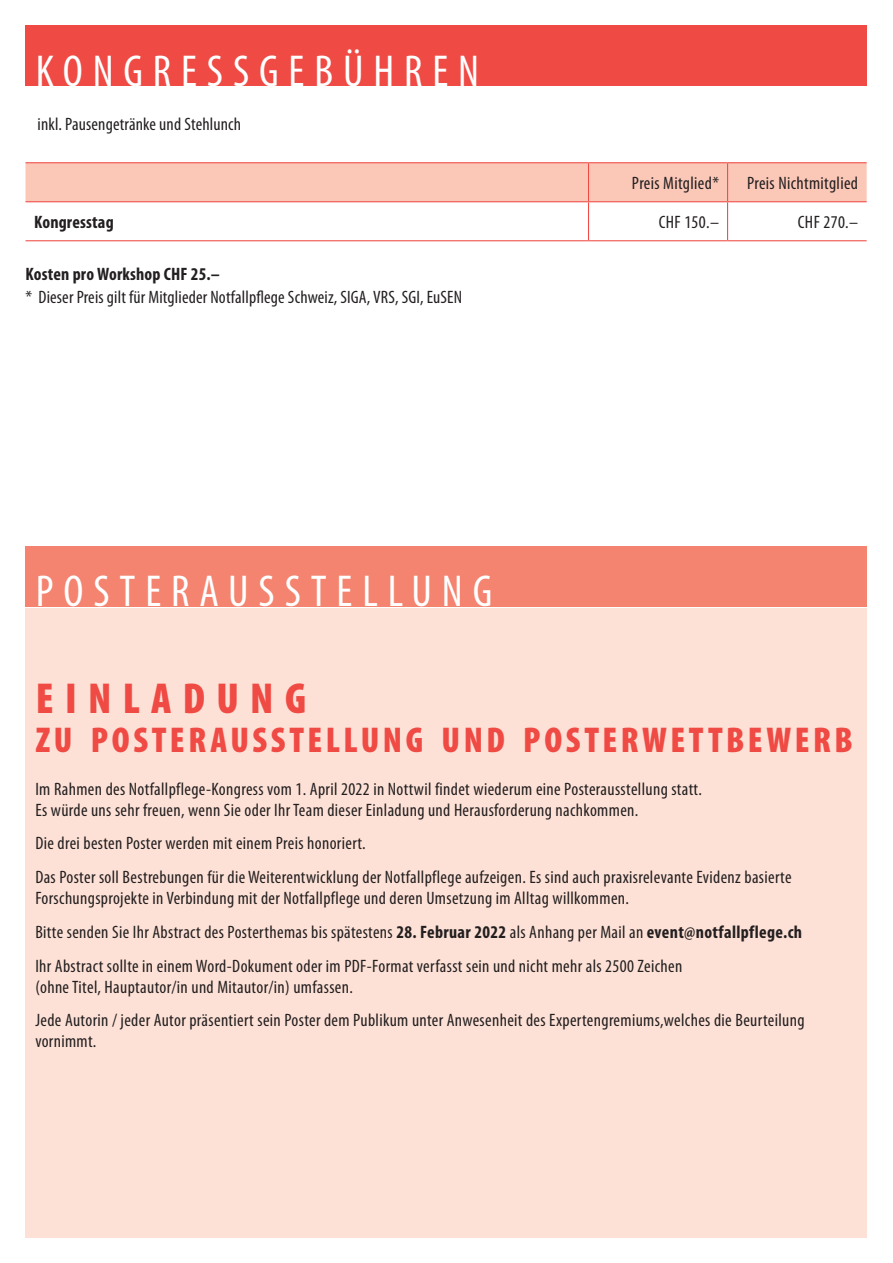
<style>
.page{position:relative;width:893px;height:1263px;background:#fff}
.page>*{position:absolute;margin:0;border:0;box-sizing:border-box;transform-origin:0 0}
.GT{font:condensed 44.85px "Myriad Pro";letter-spacing:.22em;color:#fff}
.Titel{font:900 condensed 43.5px "Myriad Pro";letter-spacing:.26em;color:#ef4a44}
.Titel-2{font:900 condensed 36px "Myriad Pro";letter-spacing:.1em;color:#ef4a44}
.GT-2{font:condensed 18px "Myriad Pro";letter-spacing:.02em;color:#231f20}
.GT-3{font:700 condensed 18px "Myriad Pro";letter-spacing:.01em;color:#231f20}
.s1{font-weight:700}
</style>
<div class="page">
<div style="left:26px;top:608px;width:841px;height:629px;background:#fde1d6"></div>
<div style="left:26px;top:26px;width:841px;height:60px;background:#ef4a44"></div>
<div style="left:26px;top:546px;width:841px;height:60px;background:#f4836f"></div>
<div style="left:26px;top:163px;width:841px;height:38px;background:#fbc7b7"></div>
<hr style="left:26px;top:162px;width:562px;height:1px;background:#ef4a44">
<hr style="left:588px;top:162px;width:140px;height:1px;background:#ef4a44">
<hr style="left:588px;top:163px;width:1px;height:38px;background:#ef4a44">
<hr style="left:728px;top:162px;width:139px;height:1px;background:#ef4a44">
<hr style="left:727px;top:163px;width:1px;height:38px;background:#ef4a44">
<hr style="left:26px;top:201px;width:562px;height:1px;background:#ef4a44">
<hr style="left:588px;top:201px;width:140px;height:1px;background:#ef4a44">
<hr style="left:588px;top:202px;width:1px;height:38px;background:#ef4a44">
<hr style="left:728px;top:201px;width:139px;height:1px;background:#ef4a44">
<hr style="left:727px;top:202px;width:1px;height:38px;background:#ef4a44">
<hr style="left:26px;top:240px;width:562px;height:1px;background:#ef4a44">
<hr style="left:588px;top:240px;width:140px;height:1px;background:#ef4a44">
<hr style="left:728px;top:240px;width:139px;height:1px;background:#ef4a44">
<p class="GT" style="left:36px;top:44px;width:445px">KONGRESSGEBÜHREN</p>
<p class="GT-2" style="left:38px;top:113px;width:205px">inkl. Pausengetränke und Stehlunch</p>
<p class="GT-2" style="left:632px;top:172px;width:89px">Preis Mitglied*</p>
<p class="GT-2" style="left:747px;top:172px;width:113px">Preis Nichtmitglied</p>
<p class="GT-3" style="left:34px;top:211px;width:81px">Kongresstag</p>
<p class="GT-2" style="left:659px;top:211px;width:62px">CHF 150.–</p>
<p class="GT-2" style="left:798px;top:211px;width:62px">CHF 270.–</p>
<p class="GT-3" style="left:26px;top:263px;width:196px">Kosten pro Workshop CHF 25.–</p>
<p class="GT-2" style="left:26px;top:286px;width:438px">* Dieser Preis gilt für Mitglieder Notfallpflege Schweiz, SIGA, VRS, SGI, EuSEN</p>
<p class="GT" style="left:36px;top:564px;width:458px">POSTERAUSSTELLUNG</p>
<p class="Titel" style="left:36px;top:670px;width:272px">EINLADUNG</p>
<p class="Titel-2" style="left:36px;top:717px;width:819px">ZU POSTERAUSSTELLUNG UND POSTERWETTBEWERB</p>
<p class="GT-2" style="left:35px;top:778px;width:668px">Im Rahmen des Notfallpflege-Kongress vom 1. April 2022 in Nottwil findet wiederum eine Posterausstellung statt.</p>
<p class="GT-2" style="left:35px;top:799px;width:604px">Es würde uns sehr freuen, wenn Sie oder Ihr Team dieser Einladung und Herausforderung nachkommen.</p>
<p class="GT-2" style="left:35px;top:832px;width:332px">Die drei besten Poster werden mit einem Preis honoriert.</p>
<p class="GT-2" style="left:35px;top:866px;width:758px">Das Poster soll Bestrebungen für die Weiterentwicklung der Notfallpflege aufzeigen. Es sind auch praxisrelevante Evidenz basierte</p>
<p class="GT-2" style="left:35px;top:887px;width:595px">Forschungsprojekte in Verbindung mit der Notfallpflege und deren Umsetzung im Alltag willkommen.</p>
<p class="GT-2" style="left:35px;top:921px;width:768px">Bitte senden Sie Ihr Abstract des Posterthemas bis spätestens <span class="s1">28. Februar 2022</span> als Anhang per Mail an <span class="s1">event@notfallpflege.ch</span></p>
<p class="GT-2" style="left:35px;top:955px;width:648px">Ihr Abstract sollte in einem Word-Dokument oder im PDF-Format verfasst sein und nicht mehr als 2500 Zeichen</p>
<p class="GT-2" style="left:35px;top:976px;width:319px">(ohne Titel, Hauptautor/in und Mitautor/in) umfassen.</p>
<p class="GT-2" style="left:35px;top:1009px;width:771px">Jede Autorin / jeder Autor präsentiert sein Poster dem Publikum unter Anwesenheit des Expertengremiums,welches die Beurteilung</p>
<p class="GT-2" style="left:35px;top:1030px;width:62px">vornimmt.</p>
</div>
